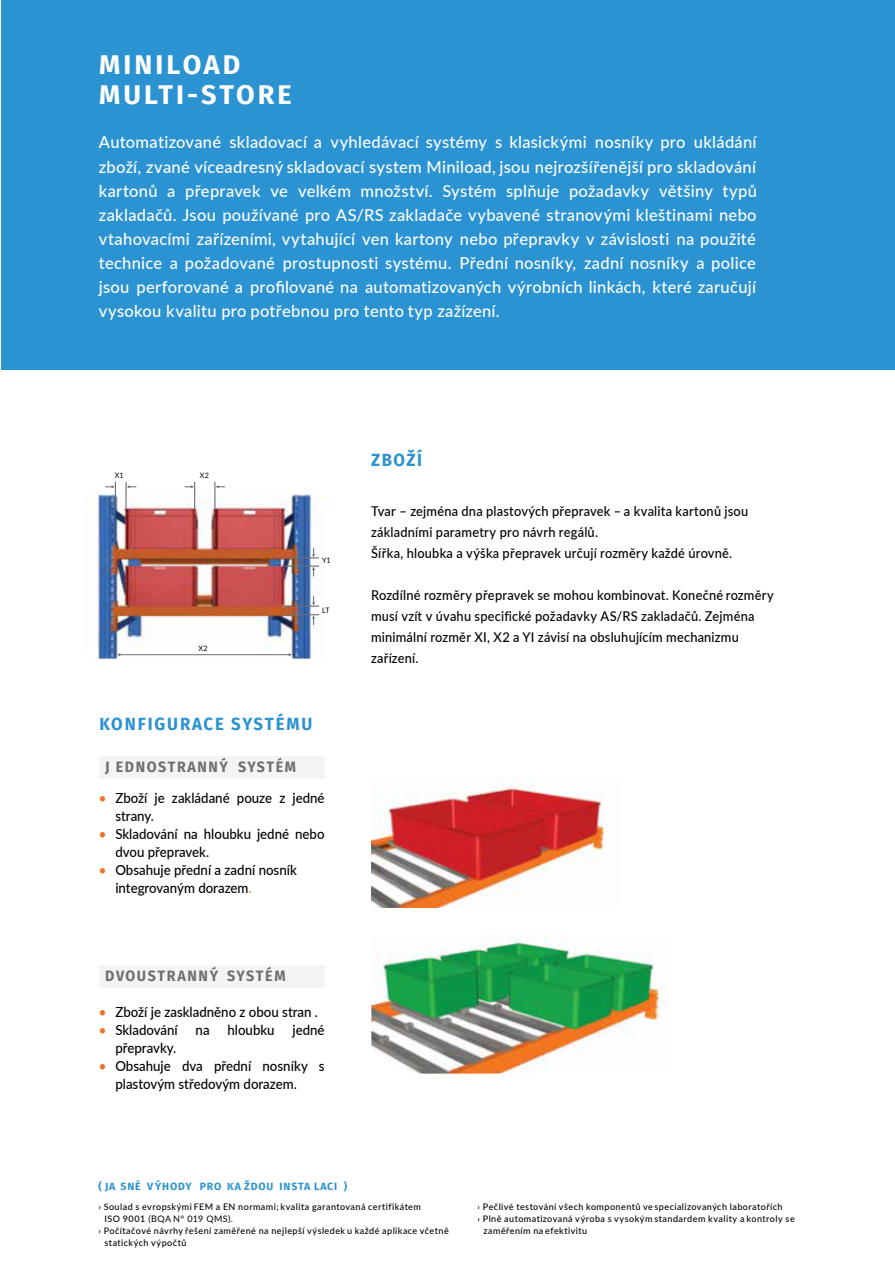
<style>
.page{position:relative;width:895px;height:1264px;background:#fff}
.page>*{position:absolute;margin:0;border:0;box-sizing:border-box;transform-origin:0 0}
.t1{font:700 27px/30px "Fira Sans";letter-spacing:.11em;color:#fff}
.t2{font:700 17.55px "Fira Sans";letter-spacing:.11em;color:#2b93d1;scale:.95 1}
.t3{font:500 16.5px/24px "Lato";letter-spacing:.015em;color:#fff;text-align:justify}
.t4{font:700 15px "Fira Sans";letter-spacing:.11em;color:#6d6e71;scale:.95 1}
.t5{font:500 13.95px/18px "Lato";color:#000;scale:.95 1}
.t6{font:500 13.5px/21px "Lato";letter-spacing:.015em;color:#000;scale:.95 1}
.t7{font:700 10.5px "Fira Sans";letter-spacing:.08em;color:#2b93d1}
.t8{font:500 9px "Lato";letter-spacing:.05em;color:#000}
.t9{font:9px "Lato";letter-spacing:.04em;color:#000}
.t10{font:7.5px "Lato";letter-spacing:.01em;color:#000;scale:.95 1}
.s1{color:#f36f21}
.s2{font-weight:500}
</style>
<div class="page">
<div style="left:1px;top:0;width:893px;height:370px;background:#2b93d1"></div>
<img style="left:92px;top:494px;width:233px;height:164px">
<hr style="left:284px;top:557px;width:35px;height:1px;background:#6d6e71">
<hr style="left:284px;top:605px;width:35px;height:1px;background:#6d6e71">
<hr style="left:125px;top:482px;width:2px;height:26px;background:#6d6e71">
<hr style="left:284px;top:565px;width:35px;height:1px;background:#6d6e71">
<hr style="left:284px;top:614px;width:35px;height:1px;background:#6d6e71">
<svg style="left:105px;top:482px;width:11px;height:26px"></svg>
<svg style="left:312px;top:547px;width:3px;height:10px"></svg>
<svg style="left:312px;top:596px;width:3px;height:9px"></svg>
<svg style="left:184px;top:482px;width:11px;height:26px"></svg>
<svg style="left:127px;top:485px;width:9px;height:3px"></svg>
<svg style="left:312px;top:566px;width:3px;height:10px"></svg>
<svg style="left:312px;top:615px;width:3px;height:10px"></svg>
<svg style="left:214px;top:482px;width:11px;height:26px"></svg>
<hr style="left:118px;top:654px;width:172px;height:1px;background:#6d6e71">
<img style="left:371px;top:778px;width:234px;height:129px">
<img style="left:371px;top:935px;width:298px;height:138px">
<div style="left:99px;top:965px;width:226px;height:23px;background:#f3f5f5"></div>
<div style="left:99px;top:756px;width:226px;height:22px;background:#f3f5f5"></div>
<h1 class="t1" style="left:99px;top:50px;width:194px">MINILOAD<br>MULTI-STORE</h1>
<p class="t3" style="left:99px;top:131px;width:659px">Automatizované skladovací a vyhledávací systémy s klasickými nosníky pro ukládání zboží, zvané víceadresný skladovací system Miniload, jsou nejrozšířenější pro skladování kartonů a přepravek ve velkém množství. Systém splňuje požadavky většiny typů zakladačů. Jsou používané pro AS/RS zakladače vybavené stranovými kleštinami nebo vtahovacími zařízeními, vytahující ven kartony nebo přepravky v závislosti na použité technice a požadované prostupnosti systému. Přední nosníky, zadní nosníky a police jsou perforované a profilované na automatizovaných výrobních linkách, které zaručují vysokou kvalitu pro potřebnou pro tento typ zažízení.</p>
<p class="t10" style="left:115px;top:471px;width:11px">X1</p>
<p class="t10" style="left:200px;top:471px;width:11px">X2</p>
<p class="t10" style="left:199px;top:644px;width:11px">X2</p>
<p class="t10" style="left:322px;top:557px;width:10px">Y1</p>
<p class="t10" style="left:322px;top:606px;width:9px">LT</p>
<p class="t2" style="left:99px;top:713px;width:225px">KONFIGURACE SYSTÉMU</p>
<p class="t4" style="left:105px;top:757px;width:202px">J EDNOSTRANNÝ SYSTÉM</p>
<p class="t5" style="left:115px;top:789px;width:222px;text-indent:-16px"><span class="s1">•</span> Zboží je zakládané pouze z jedné strany.</p>
<p class="t5" style="left:115px;top:825px;width:222px;text-indent:-16px"><span class="s1">•</span> Skladování na hloubku jedné nebo dvou přepravek.</p>
<p class="t5" style="left:115px;top:861px;width:193px;text-indent:-16px"><span class="s1">•</span> Obsahuje přední a zadní nosník integrovaným dorazem<span class="s1">.</span></p>
<p class="t4" style="left:105px;top:967px;width:191px">DVOUSTRANNÝ SYSTÉM</p>
<p class="t5" style="left:99px;top:1003px;width:232px"><span class="s1">•</span> Zboží je zaskladněno z obou stran .</p>
<p class="t5" style="left:99px;top:1021px;width:85px"><span class="s1">•</span> Skladování</p>
<p class="t5" style="left:196px;top:1021px;width:16px">na</p>
<p class="t5" style="left:227px;top:1021px;width:51px">hloubku</p>
<p class="t5" style="left:292px;top:1021px;width:35px">jedné</p>
<p class="t5" style="left:115px;top:1039px;width:66px">přepravky.</p>
<p class="t5" style="left:115px;top:1057px;width:222px;text-indent:-16px"><span class="s1">•</span> Obsahuje dva přední nosníky s plastovým středovým dorazem.</p>
<p class="t2" style="left:371px;top:450px;width:55px">ZBOŽÍ</p>
<p class="t6" style="left:371px;top:501px;width:398px">Tvar – zejména dna plastových přepravek – a kvalita kartonů jsou základními parametry pro návrh regálů.<br>Šířka, hloubka a výška přepravek určují rozměry každé úrovně.</p>
<p class="t6" style="left:371px;top:585px;width:425px">Rozdílné rozměry přepravek se mohou kombinovat. Konečné rozměry musí vzít v úvahu specifické požadavky AS/RS zakladačů. Zejména minimální rozměr XI, X2 a YI závisí na obsluhujícím mechanizmu zařízení.</p>
<p class="t7" style="left:98px;top:1179px;width:250px">( JA SNÉ V ÝHODY PRO KA ŽDOU INSTA LACI )</p>
<p class="t8" style="left:98px;top:1202px;width:324px">› Soulad s evropskými FEM a EN normami; kvalita garantovaná certifikátem</p>
<p class="t9" style="left:104px;top:1214px;width:130px"><span class="s2">ISO 9001</span> (BQA N° 019 QMS).</p>
<p class="t8" style="left:98px;top:1226px;width:352px">› Počítačové návrhy řešení zaměřené na nejlepší výsledek u každé aplikace včetně</p>
<p class="t8" style="left:104px;top:1238px;width:84px">statických výpočtů</p>
<p class="t8" style="left:477px;top:1202px;width:306px">› Pečlivé testování všech komponentů ve specializovaných laboratořích</p>
<p class="t8" style="left:477px;top:1214px;width:318px">› Plně automatizovaná výroba s vysokým standardem kvality a kontroly se</p>
<p class="t8" style="left:483px;top:1226px;width:105px">zaměřením na efektivitu</p>
</div>
